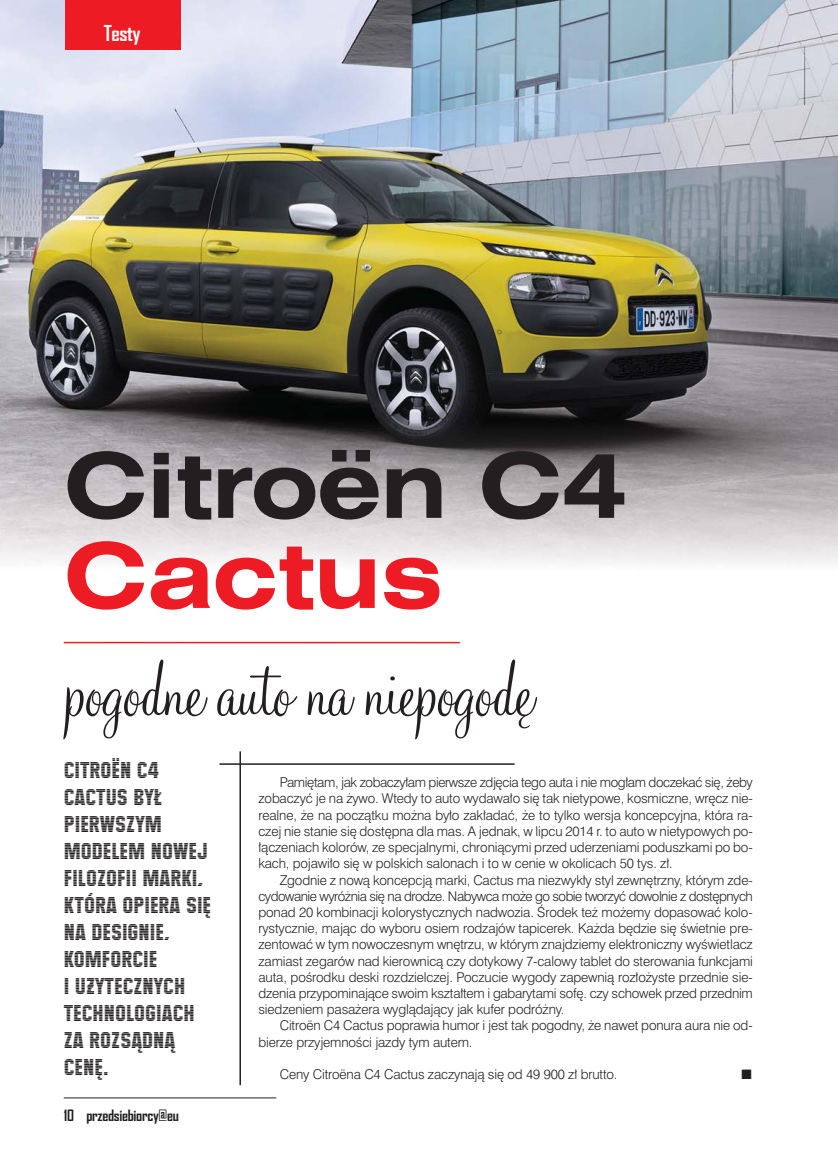
<style>
.page{position:relative;width:838px;height:1149px;background:#fff}
.page>*{position:absolute;margin:0;border:0;box-sizing:border-box;transform-origin:0 0}
.t1{font:90px "Monterey EU";letter-spacing:-.01em;color:#231f20}
.t2{font:700 90px "Swis 721 Ex EU";letter-spacing:-.01em;color:#231f20}
.t3{font:700 90px "Swis 721 Ex EU";letter-spacing:-.01em;color:#ed1c24}
.t4{font:22.5px/27px "Maximus EU";color:#231f20}
.t5{font:700 21px "Agency FB";letter-spacing:-.02em;color:#fff}
.t6{font:700 15px "Agency FB";letter-spacing:-.02em;color:#231f20}
.t7{font:13.5px/16.2px "Swis 721 Lt EU";letter-spacing:-.01em;color:#231f20;text-align:justify}
.t8{font:13.5px "Zapf Dingbats ITC";color:#231f20}
</style>
<div class="page">
<img style="left:0;top:0;width:838px;height:1099px">
<hr style="left:239px;top:751px;width:2px;height:333px;background:#231f20">
<hr style="left:219px;top:763px;width:295px;height:1px;background:#231f20">
<hr style="left:64px;top:641px;width:396px;height:2px;background:#ed1c24">
<hr style="left:64px;top:1097px;width:212px;height:1px;background:#231f20">
<div style="left:65px;top:0;width:116px;height:50px;background:#ed1c24"></div>
<h3 class="t5" style="left:104px;top:21px;width:39px">Testy</h3>
<h1 class="t2" style="left:64px;top:434px;width:564px">Citroën C4</h1>
<h1 class="t3" style="left:64px;top:524px;width:381px">Cactus</h1>
<h1 class="t1" style="left:64px;top:659px;width:470px">pogodne auto na niepogodę</h1>
<h2 class="t4" style="left:64px;top:756px;width:149px">CITROËN C4<br>CACTUS BYŁ<br>PIERWSZYM<br>MODELEM NOWEJ<br>FILOZOFII MARKI,<br>KTÓRA OPIERA SIĘ<br>NA DESIGNIE,<br>KOMFORCIE<br>I UŻYTECZNYCH<br>TECHNOLOGIACH<br>ZA ROZSĄDNĄ<br>CENĘ.</h2>
<p class="t6" style="left:64px;top:1106px;width:117px">10 przedsiebiorcy@eu</p>
<p class="t7" style="left:258px;top:775px;width:496px;text-indent:21px">Pamiętam, jak zobaczyłam pierwsze zdjęcia tego auta i nie mogłam doczekać się, żeby zobaczyć je na żywo. Wtedy to auto wydawało się tak nietypowe, kosmiczne, wręcz nie&shy;realne, że na początku można było zakładać, że to tylko wersja koncepcyjna, która ra&shy;czej nie stanie się dostępna dla mas. A jednak, w lipcu 2014 r. to auto w nietypowych po&shy;łączeniach kolorów, ze specjalnymi, chroniącymi przed uderzeniami poduszkami po bo&shy;kach, pojawiło się w polskich salonach i to w cenie w okolicach 50 tys. zł.</p>
<p class="t7" style="left:258px;top:872px;width:496px;text-indent:21px">Zgodnie z nową koncepcją marki, Cactus ma niezwykły styl zewnętrzny, którym zde&shy;cydowanie wyróżnia się na drodze. Nabywca może go sobie tworzyć dowolnie z dostępnych ponad 20 kombinacji kolorystycznych nadwozia. Środek też możemy dopasować kolo&shy;rystycznie, mając do wyboru osiem rodzajów tapicerek. Każda będzie się świetnie pre&shy;zentować w tym nowoczesnym wnętrzu, w którym znajdziemy elektroniczny wyświetlacz zamiast zegarów nad kierownicą czy dotykowy 7-calowy tablet do sterowania funkcjami auta, pośrodku deski rozdzielczej. Poczucie wygody zapewnią rozłożyste przednie sie&shy;dzenia przypominające swoim kształtem i gabarytami sofę. czy schowek przed przednim siedzeniem pasażera wyglądający jak kufer podróżny.</p>
<p class="t7" style="left:258px;top:1018px;width:496px;text-indent:21px">Citroën C4 Cactus poprawia humor i jest tak pogodny, że nawet ponura aura nie od&shy;bierze przyjemności jazdy tym autem.</p>
<p class="t7" style="left:280px;top:1067px;width:339px">Ceny Citroëna C4 Cactus zaczynają się od 49 900 zł brutto.</p>
<p class="t8" style="left:741px;top:1069px;width:12px">■</p>
</div>
